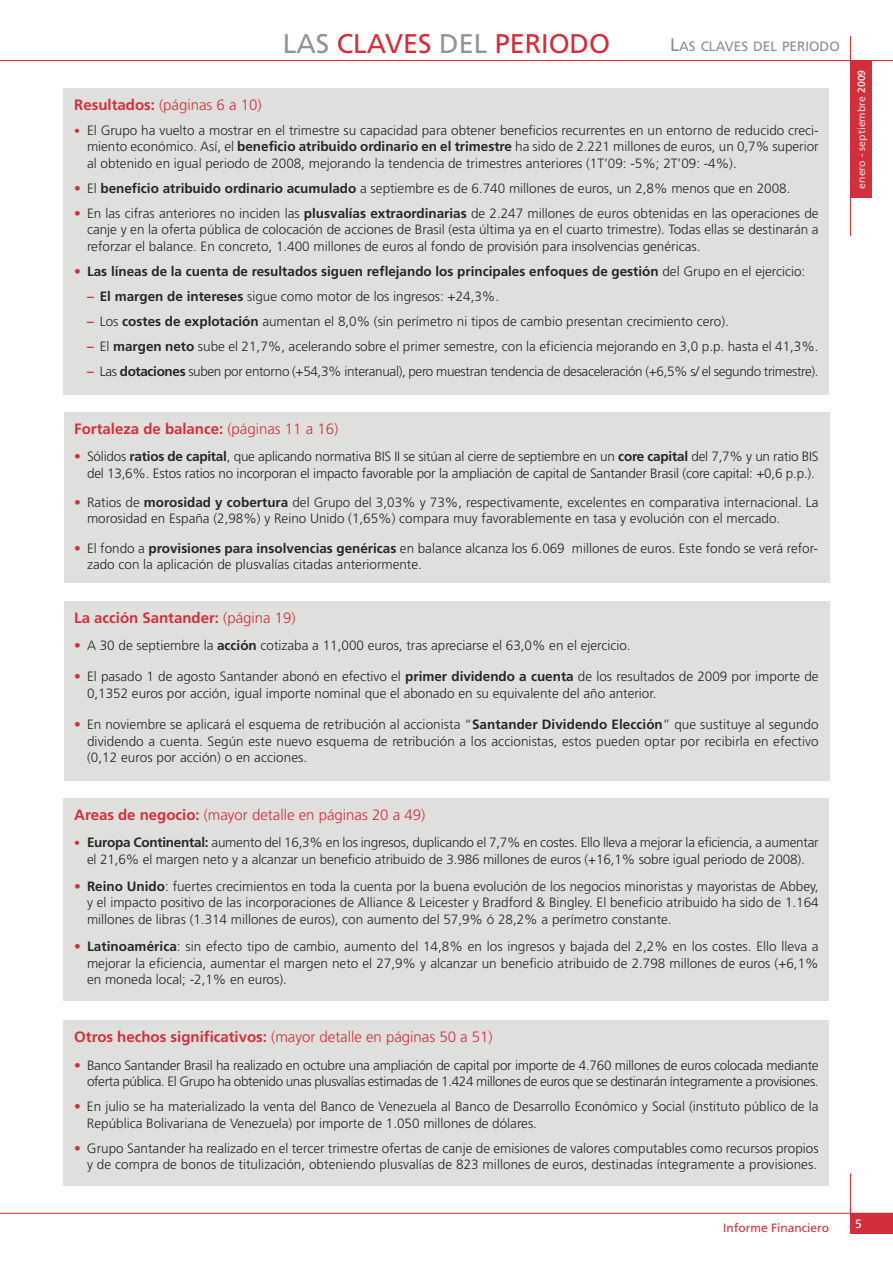
<style>
.page{position:relative;width:893px;height:1263px;background:#fff}
.page>*{position:absolute;margin:0;border:0;box-sizing:border-box;transform-origin:0 0}
.t1{font:27px "Frutiger";color:#d12f3b}
.t2{font:300 15px "Frutiger";color:#d12f3b}
.t3{font:700 15px "Frutiger";color:#d12f3b}
.t4{font:300 13.5px/16.5px "Frutiger";color:#272627;text-align:justify}
.t5{font:300 13.5px/16.5px "Frutiger";letter-spacing:-.025em;color:#272627;text-align:right}
.t6{font:700 13.5px "Frutiger";color:#272627}
.t7{font:13.5px "Frutiger";color:#8a8c8e}
.t8{font:12px "Frutiger";color:#d12f3b}
.t9{font:12px "Frutiger";color:#fff}
.t10{font:10.5px "Frutiger";color:#dfe0de}
.s1{color:#919396}
.s2{font-size:18px}
.s3{font-weight:700}
.s4{font-size:12px;color:#d12f3b}
.s5{color:#d12f3b}
.s6{font-weight:300;color:#d12f3b}
.s7{font-weight:300}
.s8{font-weight:700;color:#d12f3b}
</style>
<div class="page">
<hr style="left:850px;top:36px;width:1px;height:200px;background:#d12f3b">
<hr style="left:850px;top:1174px;width:1px;height:60px;background:#d12f3b">
<div style="left:850px;top:61px;width:22px;height:137px;background:#d12f3b"></div>
<div style="left:850px;top:1213px;width:43px;height:21px;background:#d12f3b"></div>
<hr style="left:0;top:60px;width:893px;height:1px;background:#d12f3b">
<hr style="left:0;top:1213px;width:893px;height:1px;background:#d12f3b">
<div style="left:64px;top:1021px;width:765px;height:165px;background:#dfe0de"></div>
<div style="left:64px;top:601px;width:765px;height:180px;background:#dfe0de"></div>
<div style="left:64px;top:798px;width:765px;height:203px;background:#dfe0de"></div>
<div style="left:64px;top:412px;width:765px;height:171px;background:#dfe0de"></div>
<div style="left:64px;top:88px;width:765px;height:307px;background:#dfe0de"></div>
<h1 class="t1" style="left:283px;top:33px;width:329px"><span class="s1">LAS</span> CLAVES <span class="s1">DEL</span> PERIODO</h1>
<p class="t7" style="left:670px;top:41px;width:171px"><span class="s2">L</span>AS CLAVES DEL PERIODO</p>
<p class="t2" style="left:74px;top:98px;width:189px"><span class="s3">Resultados:</span> (páginas 6 a 10)</p>
<p class="t4" style="left:87px;top:123px;width:733px;text-indent:-13px"><span class="s4">•</span> El Grupo ha vuelto a mostrar en el trimestre su capacidad para obtener beneficios recurrentes en un entorno de reducido creci&shy;miento económico. Así, el <span class="s3">beneficio atribuido ordinario en el trimestre</span> ha sido de 2.221 millones de euros, un 0,7% superior al obtenido en igual periodo de 2008, mejorando la tendencia de trimestres anteriores (1T’09: -5%; 2T’09: -4%).</p>
<p class="t4" style="left:74px;top:181px;width:718px"><span class="s5">•</span> El <span class="s3">beneficio atribuido ordinario acumulado</span> a septiembre es de 6.740 millones de euros, un 2,8% menos que en 2008.</p>
<p class="t4" style="left:87px;top:206px;width:733px;text-indent:-13px"><span class="s5">•</span> En las cifras anteriores no inciden las <span class="s3">plusvalías extraordinarias</span> de 2.247 millones de euros obtenidas en las operaciones de canje y en la oferta pública de colocación de acciones de Brasil (esta última ya en el cuarto trimestre). Todas ellas se destinarán a reforzar el balance. En concreto, 1.400 millones de euros al fondo de provisión para insolvencias genéricas.</p>
<p class="t6" style="left:74px;top:266px;width:733px"><span class="s6">•</span> Las líneas de la cuenta de resultados siguen reflejando los principales enfoques de gestión <span class="s7">del Grupo en el ejercicio:</span></p>
<p class="t4" style="left:87px;top:289px;width:414px"><span class="s8">–</span> <span class="s3">El margen de intereses</span> sigue como motor de los ingresos: +24,3%.</p>
<p class="t4" style="left:87px;top:314px;width:643px"><span class="s8">–</span> Los <span class="s3">costes de explotación</span> aumentan el 8,0% (sin perímetro ni tipos de cambio presentan crecimiento cero).</p>
<p class="t4" style="left:87px;top:339px;width:733px"><span class="s8">–</span> El <span class="s3">margen neto</span> sube el 21,7%, acelerando sobre el primer semestre, con la eficiencia mejorando en 3,0 p.p. hasta el 41,3%.</p>
<p class="t5" style="left:87px;top:364px;width:733px"><span class="s8">–</span> Las <span class="s3">dotaciones</span> suben por entorno (+54,3% interanual), pero muestran tendencia de desaceleración (+6,5% s/ el segundo trimestre).</p>
<p class="t3" style="left:74px;top:423px;width:265px">Fortaleza de balance: <span class="s7">(páginas 11 a 16)</span></p>
<p class="t4" style="left:74px;top:449px;width:746px;text-align:right"><span class="s5">•</span> Sólidos <span class="s3">ratios de capital</span>, que aplicando normativa BIS II se sitúan al cierre de septiembre en un <span class="s3">core capital</span> del 7,7% y un ratio BIS del 13,6%. Estos ratios no incorporan el impacto favorable por la ampliación de capital de Santander Brasil (core capital: +0,6 p.p.).</p>
<p class="t4" style="left:87px;top:495px;width:733px;text-indent:-13px"><span class="s5">•</span> Ratios de <span class="s3">morosidad y cobertura</span> del Grupo del 3,03% y 73%, respectivamente, excelentes en comparativa internacional. La morosidad en España (2,98%) y Reino Unido (1,65%) compara muy favorablemente en tasa y evolución con el mercado.</p>
<p class="t4" style="left:87px;top:541px;width:732px;text-indent:-13px"><span class="s5">•</span> El fondo a <span class="s3">provisiones para insolvencias genéricas</span> en balance alcanza los 6.069 millones de euros. Este fondo se verá refor&shy;zado con la aplicación de plusvalías citadas anteriormente.</p>
<p class="t3" style="left:74px;top:612px;width:223px">La acción Santander: <span class="s7">(página 19)</span></p>
<p class="t4" style="left:74px;top:638px;width:558px"><span class="s5">•</span> A 30 de septiembre la <span class="s3">acción</span> cotizaba a 11,000 euros, tras apreciarse el 63,0% en el ejercicio.</p>
<p class="t4" style="left:87px;top:669px;width:733px;text-indent:-13px"><span class="s5">•</span> El pasado 1 de agosto Santander abonó en efectivo el <span class="s3">primer dividendo a cuenta</span> de los resultados de 2009 por importe de<br>0,1352 euros por acción, igual importe nominal que el abonado en su equivalente del año anterior.</p>
<p class="t4" style="left:87px;top:717px;width:733px;text-indent:-13px"><span class="s5">•</span> En noviembre se aplicará el esquema de retribución al accionista “<span class="s3">Santander Dividendo Elección</span>” que sustituye al segundo dividendo a cuenta. Según este nuevo esquema de retribución a los accionistas, estos pueden optar por recibirla en efectivo (0,12 euros por acción) o en acciones.</p>
<p class="t2" style="left:74px;top:809px;width:352px"><span class="s3">Areas de negocio:</span> (mayor detalle en páginas 20 a 49)</p>
<p class="t4" style="left:74px;top:835px;width:746px;text-align:center"><span class="s4">•</span> <span class="s3">Europa Continental:</span> aumento del 16,3% en los ingresos, duplicando el 7,7% en costes. Ello lleva a mejorar la eficiencia, a aumentar el 21,6% el margen neto y a alcanzar un beneficio atribuido de 3.986 millones de euros (+16,1% sobre igual periodo de 2008).</p>
<p class="t4" style="left:87px;top:879px;width:733px;text-indent:-13px"><span class="s5">•</span> <span class="s3">Reino Unido</span>: fuertes crecimientos en toda la cuenta por la buena evolución de los negocios minoristas y mayoristas de Abbey, y el impacto positivo de las incorporaciones de Alliance &amp; Leicester y Bradford &amp; Bingley. El beneficio atribuido ha sido de 1.164 millones de libras (1.314 millones de euros), con aumento del 57,9% ó 28,2% a perímetro constante.</p>
<p class="t4" style="left:87px;top:939px;width:733px;text-indent:-13px"><span class="s5">•</span> <span class="s3">Latinoamérica</span>: sin efecto tipo de cambio, aumento del 14,8% en los ingresos y bajada del 2,2% en los costes. Ello lleva a mejorar la eficiencia, aumentar el margen neto el 27,9% y alcanzar un beneficio atribuido de 2.798 millones de euros (+6,1% en moneda local; -2,1% en euros).</p>
<p class="t2" style="left:74px;top:1031px;width:420px"><span class="s3">Otros hechos significativos:</span> (mayor detalle en páginas 50 a 51)</p>
<p class="t5" style="left:74px;top:1058px;width:746px"><span class="s5">•</span> Banco Santander Brasil ha realizado en octubre una ampliación de capital por importe de 4.760 millones de euros colocada mediante oferta pública. El Grupo ha obtenido unas plusvalías estimadas de 1.424 millones de euros que se destinarán íntegramente a provisiones.</p>
<p class="t4" style="left:87px;top:1099px;width:733px;text-indent:-13px"><span class="s5">•</span> En julio se ha materializado la venta del Banco de Venezuela al Banco de Desarrollo Económico y Social (instituto público de la<br>República Bolivariana de Venezuela) por importe de 1.050 millones de dólares.</p>
<p class="t4" style="left:74px;top:1141px;width:746px;text-align:right"><span class="s5">•</span> Grupo Santander ha realizado en el tercer trimestre ofertas de canje de emisiones de valores computables como recursos propios y de compra de bonos de titulización, obteniendo plusvalías de 823 millones de euros, destinadas íntegramente a provisiones.</p>
<p class="t10" style="left:857px;top:189px;width:120px;rotate:-90deg">enero - septiembre <span class="s3">2009</span></p>
<p class="t8" style="left:723px;top:1223px;width:107px">Informe Financiero</p>
<p class="t9" style="left:855px;top:1219px;width:8px">5</p>
</div>
